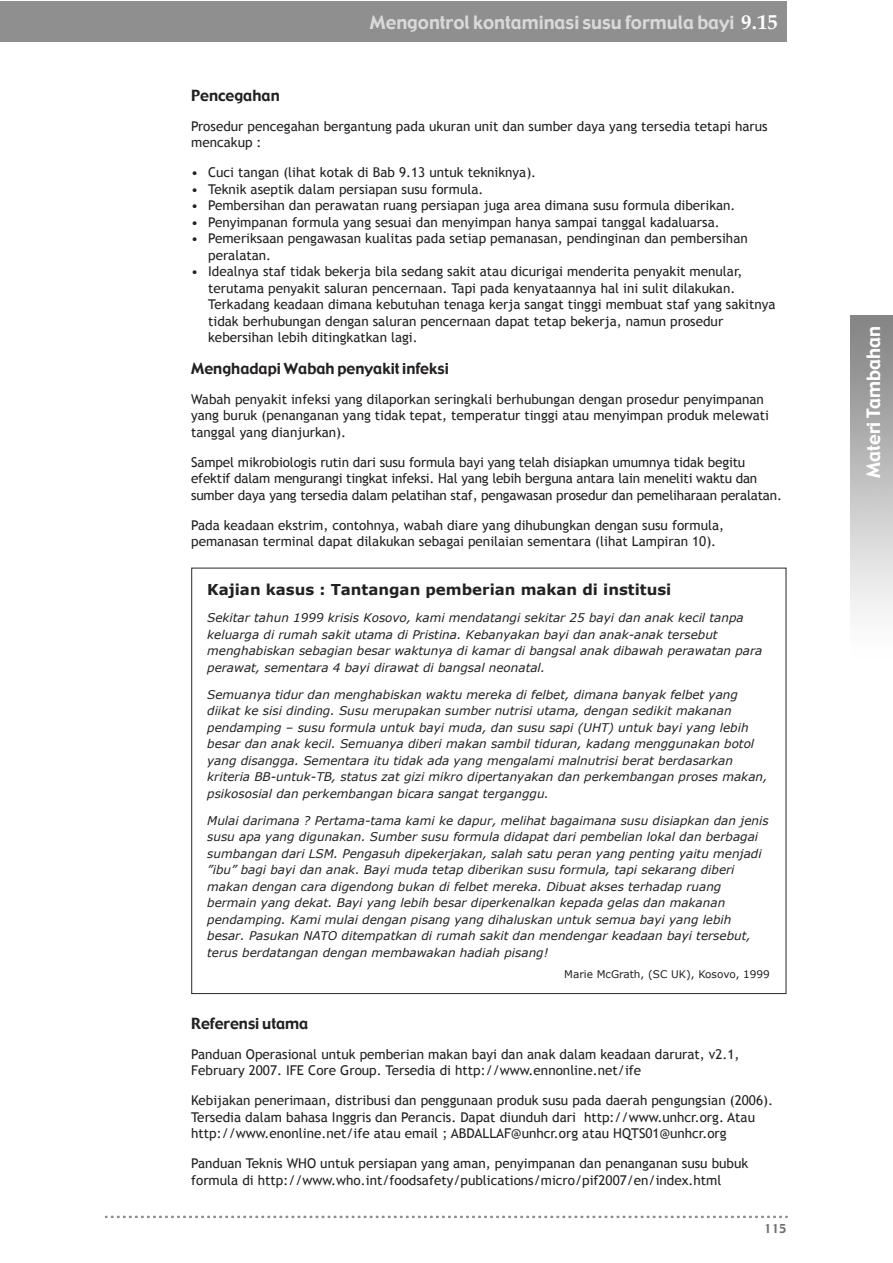
<style>
.page{position:relative;width:893px;height:1263px;background:#fff}
.page>*{position:absolute;margin:0;border:0;box-sizing:border-box;transform-origin:0 0}
.t1{font:18px "Gadget";color:#dad9da}
.t2{font:18px "Gadget";color:#fff}
.t3{font:15px "Gadget";color:#232021}
.t4{font:700 15px "Verdana";color:#232021}
.t5{font:13.5px/16.5px "Trebuchet MS";color:#232021}
.t6{font:italic 12px/16.5px "Verdana";color:#232021}
.t7{font:12px "Gadget";color:#727071}
.t8{font:10.5px "Verdana";color:#232021}
.s1{font-family:"Palatino";font-weight:700;font-size:21px;color:#fff}
</style>
<div class="page">
<div style="left:0;top:1px;width:786px;height:40px;background:#908f90"></div>
<svg style="left:105px;top:1215px;width:683px;height:3px"></svg>
<h1 class="t1" style="left:370px;top:11px;width:410px">Mengontrol kontaminasi susu formula bayi <span class="s1">9.15</span></h1>
<p class="t3" style="left:191px;top:86px;width:90px">Pencegahan</p>
<p class="t5" style="left:191px;top:118px;width:578px">Prosedur pencegahan bergantung pada ukuran unit dan sumber daya yang tersedia tetapi harus mencakup :</p>
<p class="t5" style="left:191px;top:164px;width:347px">• Cuci tangan (lihat kotak di Bab 9.13 untuk tekniknya).</p>
<p class="t5" style="left:191px;top:181px;width:294px">• Teknik aseptik dalam persiapan susu formula.</p>
<p class="t5" style="left:191px;top:197px;width:546px">• Pembersihan dan perawatan ruang persiapan juga area dimana susu formula diberikan.</p>
<p class="t5" style="left:191px;top:214px;width:530px">• Penyimpanan formula yang sesuai dan menyimpan hanya sampai tanggal kadaluarsa.</p>
<p class="t5" style="left:208px;top:230px;width:541px;text-indent:-17px">• Pemeriksaan pengawasan kualitas pada setiap pemanasan, pendinginan dan pembersihan peralatan.</p>
<p class="t5" style="left:208px;top:263px;width:569px;text-indent:-17px">• Idealnya staf tidak bekerja bila sedang sakit atau dicurigai menderita penyakit menular, terutama penyakit saluran pencernaan. Tapi pada kenyataannya hal ini sulit dilakukan.<br>Terkadang keadaan dimana kebutuhan tenaga kerja sangat tinggi membuat staf yang sakitnya tidak berhubungan dengan saluran pencernaan dapat tetap bekerja, namun prosedur kebersihan lebih ditingkatkan lagi.</p>
<p class="t3" style="left:191px;top:359px;width:259px">Menghadapi Wabah penyakit infeksi</p>
<p class="t5" style="left:191px;top:391px;width:579px">Wabah penyakit infeksi yang dilaporkan seringkali berhubungan dengan prosedur penyimpanan yang buruk (penanganan yang tidak tepat, temperatur tinggi atau menyimpan produk melewati tanggal yang dianjurkan).</p>
<p class="t5" style="left:191px;top:454px;width:592px">Sampel mikrobiologis rutin dari susu formula bayi yang telah disiapkan umumnya tidak begitu efektif dalam mengurangi tingkat infeksi. Hal yang lebih berguna antara lain meneliti waktu dan sumber daya yang tersedia dalam pelatihan staf, pengawasan prosedur dan pemeliharaan peralatan.</p>
<p class="t5" style="left:191px;top:517px;width:534px">Pada keadaan ekstrim, contohnya, wabah diare yang dihubungkan dengan susu formula, pemanasan terminal dapat dilakukan sebagai penilaian sementara (lihat Lampiran 10).</p>
<p class="t4" style="left:207px;top:580px;width:466px">Kajian kasus : Tantangan pemberian makan di institusi</p>
<p class="t6" style="left:207px;top:609px;width:557px">Sekitar tahun 1999 krisis Kosovo, kami mendatangi sekitar 25 bayi dan anak kecil tanpa keluarga di rumah sakit utama di Pristina. Kebanyakan bayi dan anak-anak tersebut menghabiskan sebagian besar waktunya di kamar di bangsal anak dibawah perawatan para perawat, sementara 4 bayi dirawat di bangsal neonatal.</p>
<p class="t6" style="left:207px;top:686px;width:562px">Semuanya tidur dan menghabiskan waktu mereka di felbet, dimana banyak felbet yang diikat ke sisi dinding. Susu merupakan sumber nutrisi utama, dengan sedikit makanan pendamping – susu formula untuk bayi muda, dan susu sapi (UHT) untuk bayi yang lebih besar dan anak kecil. Semuanya diberi makan sambil tiduran, kadang menggunakan botol yang disangga. Sementara itu tidak ada yang mengalami malnutrisi berat berdasarkan kriteria BB-untuk-TB, status zat gizi mikro dipertanyakan dan perkembangan proses makan, psikososial dan perkembangan bicara sangat terganggu.</p>
<p class="t6" style="left:207px;top:812px;width:563px">Mulai darimana ? Pertama-tama kami ke dapur, melihat bagaimana susu disiapkan dan jenis susu apa yang digunakan. Sumber susu formula didapat dari pembelian lokal dan berbagai sumbangan dari LSM. Pengasuh dipekerjakan, salah satu peran yang penting yaitu menjadi ”ibu” bagi bayi dan anak. Bayi muda tetap diberikan susu formula, tapi sekarang diberi makan dengan cara digendong bukan di felbet mereka. Dibuat akses terhadap ruang bermain yang dekat. Bayi yang lebih besar diperkenalkan kepada gelas dan makanan pendamping. Kami mulai dengan pisang yang dihaluskan untuk semua bayi yang lebih besar. Pasukan NATO ditempatkan di rumah sakit dan mendengar keadaan bayi tersebut, terus berdatangan dengan membawakan hadiah pisang!</p>
<p class="t8" style="left:564px;top:967px;width:207px">Marie McGrath, (SC UK), Kosovo, 1999</p>
<p class="t3" style="left:191px;top:1014px;width:119px">Referensi utama</p>
<p class="t5" style="left:191px;top:1046px;width:550px">Panduan Operasional untuk pemberian makan bayi dan anak dalam keadaan darurat, v2.1,<br>February 2007. IFE Core Group. Tersedia di http://www.ennonline.net/ife</p>
<p class="t5" style="left:191px;top:1092px;width:583px">Kebijakan penerimaan, distribusi dan penggunaan produk susu pada daerah pengungsian (2006).<br>Tersedia dalam bahasa Inggris dan Perancis. Dapat diunduh dari http://www.unhcr.org. Atau http://www.enonline.net/ife atau email ; ABDALLAF@unhcr.org atau HQTS01@unhcr.org</p>
<p class="t5" style="left:191px;top:1155px;width:559px">Panduan Teknis WHO untuk persiapan yang aman, penyimpanan dan penanganan susu bubuk formula di http://www.who.int/foodsafety/publications/micro/pif2007/en/index.html</p>
<p class="t7" style="left:764px;top:1221px;width:24px">115</p>
<h1 class="t2" style="left:862px;top:478px;width:153px;rotate:-90deg">Materi Tambahan</h1>
</div>
